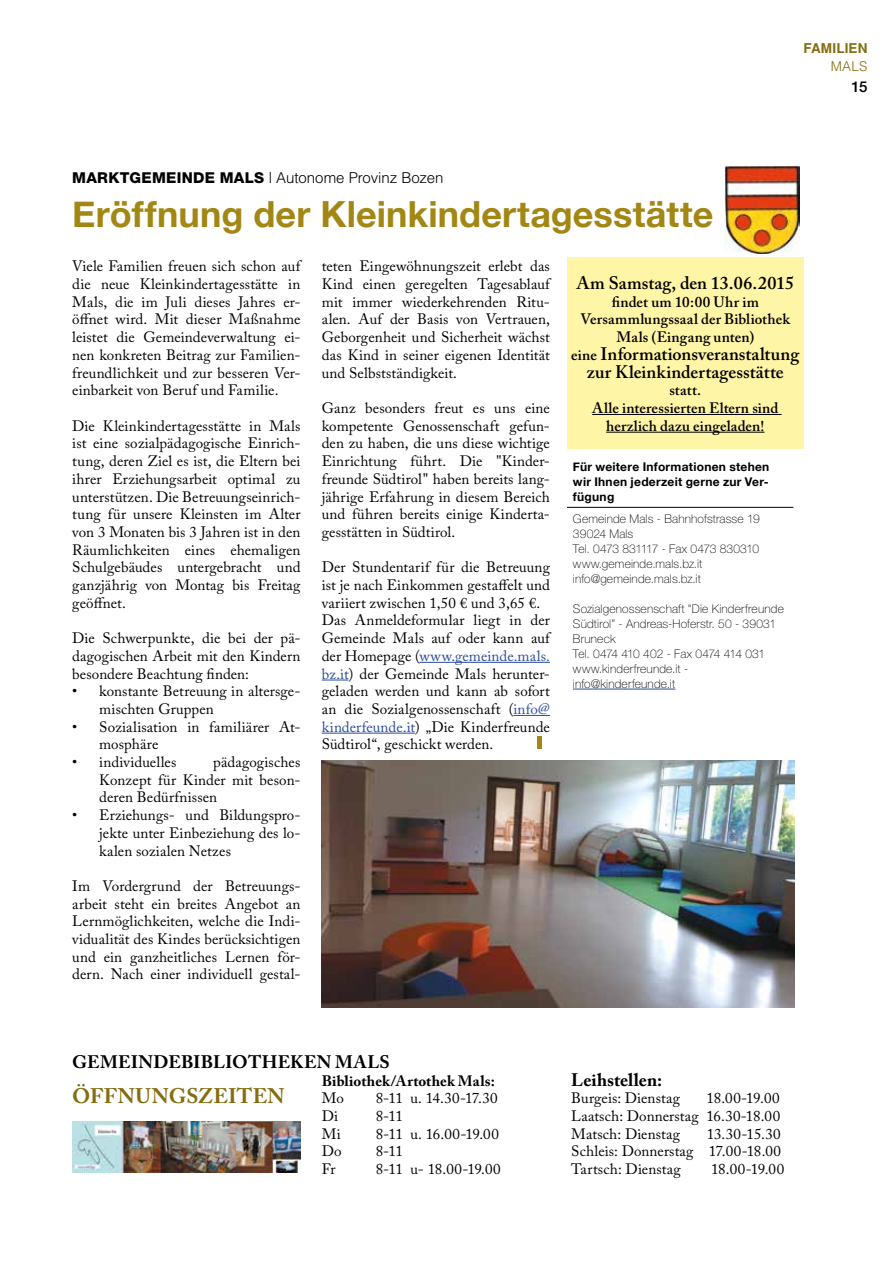
<style>
.page{position:relative;width:893px;height:1263px;background:#fff}
.page>*{position:absolute;margin:0;border:0;box-sizing:border-box;transform-origin:0 0}
.t1{font:700 36px "Helvetica Neue";letter-spacing:.005em;color:#a38714}
.t2{font:700 21px "Adobe Caslon Pro";letter-spacing:.015em;color:#846d0f}
.t3{font:600 18px/17.7px "Adobe Caslon Pro";letter-spacing:.005em;color:#000;text-align:center}
.t4{font:700 18px "Adobe Caslon Pro";letter-spacing:.01em;color:#000}
.t5{font:15px/17.7px "Adobe Caslon Pro";letter-spacing:.005em;color:#000;text-align:justify}
.t6{font:600 15px/17.7px "Adobe Caslon Pro";letter-spacing:.01em;color:#000;text-align:center}
.t7{font:300 15px "Helvetica";letter-spacing:-.005em;color:#000}
.t8{font:700 15px "Adobe Caslon Pro";letter-spacing:.005em;color:#000}
.t9{font:500 15px "Helvetica Neue";color:#000}
.t10{font:700 13.5px "Helvetica";letter-spacing:.01em;color:#846d0f}
.t11{font:300 13.5px "Helvetica";color:#846d0f}
.t12{font:100 12px/15px "Helvetica Neue";letter-spacing:.01em;color:#000}
.t13{font:700 12px/15px "Helvetica Neue";letter-spacing:.025em;color:#000;text-align:justify}
.s1{font-family:"Helvetica Neue";font-weight:800}
.s2{color:#2a4b9b}
.s3{font-size:15px}
</style>
<div class="page">
<div style="left:568px;top:257px;width:236px;height:191px;background:#fff5a7"></div>
<hr style="left:419px;top:662px;width:131px;height:1px;background:#2a4b9b">
<svg style="left:322px;top:680px;width:26px;height:1px"></svg>
<hr style="left:513px;top:715px;width:37px;height:1px;background:#2a4b9b">
<hr style="left:322px;top:733px;width:93px;height:1px;background:#2a4b9b">
<hr style="left:538px;top:736px;width:4px;height:13px;background:#a38714">
<hr style="left:567px;top:507px;width:226px;height:1px;background:#000">
<hr style="left:573px;top:689px;width:102px;height:1px;background:#2a4b9b">
<hr style="left:592px;top:414px;width:190px;height:1px;background:#000">
<hr style="left:606px;top:432px;width:158px;height:1px;background:#000">
<img style="left:322px;top:760px;width:473px;height:247px">
<img style="left:72px;top:1121px;width:228px;height:52px">
<img style="left:724px;top:166px;width:75px;height:88px">
<p class="t10" style="left:803px;top:40px;width:65px">FAMILIEN</p>
<p class="t11" style="left:831px;top:58px;width:38px">MALS</p>
<p class="t7" style="left:72px;top:168px;width:373px"><span class="s1">MARKTGEMEINDE MALS</span> | Autonome Provinz Bozen</p>
<h1 class="t1" style="left:72px;top:192px;width:643px">Eröffnung der Kleinkindertagesstätte</h1>
<p class="t5" style="left:72px;top:257px;width:230px">Viele Familien freuen sich schon auf die neue Kleinkindertagesstätte in Mals, die im Juli dieses Jahres er&shy;öffnet wird. Mit dieser Maßnahme leistet die Gemeindeverwaltung ei&shy;nen konkreten Beitrag zur Familien&shy;freundlichkeit und zur besseren Ver&shy;einbarkeit von Beruf und Familie.</p>
<p class="t5" style="left:72px;top:417px;width:230px">Die Kleinkindertagesstätte in Mals ist eine sozialpädagogische Einrich&shy;tung, deren Ziel es ist, die Eltern bei ihrer Erziehungsarbeit optimal zu unterstützen. Die Betreuungseinrich&shy;tung für unsere Kleinsten im Alter von 3 Monaten bis 3 Jahren ist in den Räumlichkeiten eines ehemaligen Schulgebäudes untergebracht und ganzjährig von Montag bis Freitag geöffnet.</p>
<p class="t5" style="left:72px;top:629px;width:230px">Die Schwerpunkte, die bei der pä&shy;dagogischen Arbeit mit den Kindern besondere Beachtung finden:</p>
<p class="t5" style="left:99px;top:682px;width:203px;text-indent:-27px">• konstante Betreuung in altersge&shy;mischten Gruppen</p>
<p class="t5" style="left:99px;top:718px;width:203px;text-indent:-27px">• Sozialisation in familiärer At&shy;mosphäre</p>
<p class="t5" style="left:72px;top:753px;width:106px">• individuelles</p>
<p class="t5" style="left:322px;top:257px;width:230px">teten Eingewöhnungszeit erlebt das Kind einen geregelten Tagesablauf mit immer wiederkehrenden Ritu&shy;alen. Auf der Basis von Vertrauen, Geborgenheit und Sicherheit wächst das Kind in seiner eigenen Identität und Selbstständigkeit.</p>
<p class="t5" style="left:322px;top:399px;width:230px">Ganz besonders freut es uns eine kompetente Genossenschaft gefun&shy;den zu haben, die uns diese wichtige Einrichtung führt. Die "Kinder&shy;freunde Südtirol" haben bereits lang&shy;jährige Erfahrung in diesem Bereich und führen bereits einige Kinderta&shy;gesstätten in Südtirol.</p>
<p class="t5" style="left:322px;top:558px;width:230px;text-align:left">Der Stundentarif für die Betreuung ist je nach Einkommen gestaffelt und variiert zwischen 1,50 € und 3,65 €.<br>Das Anmeldeformular liegt in der Gemeinde Mals auf oder kann auf der Homepage (<span class="s2">www.gemeinde.mals. bz.it</span>) der Gemeinde Mals herunter&shy;geladen werden und kann ab sofort an die Sozialgenossenschaft (<span class="s2">info@ kinderfeunde.it</span>) „Die Kinderfreunde Südtirol“, geschickt werden.</p>
<p class="t3" style="left:576px;top:274px;width:219px">Am Samstag, den 13.06.2015</p>
<p class="t6" style="left:581px;top:293px;width:211px">findet um 10:00 Uhr im<br>Versammlungssaal der Bibliothek<br>Mals (Eingang unten)</p>
<p class="t3" style="left:571px;top:345px;width:230px"><span class="s3">eine</span> Informationsveranstaltung zur Kleinkindertagesstätte</p>
<p class="t6" style="left:592px;top:381px;width:188px">statt.<br>Alle interessierten Eltern sind herzlich dazu eingeladen!</p>
<p class="t13" style="left:573px;top:459px;width:198px">Für weitere Informationen stehen wir Ihnen jederzeit gerne zur Ver&shy;fügung</p>
<p class="t12" style="left:573px;top:511px;width:188px">Gemeinde Mals - Bahnhofstrasse 19<br>39024 Mals<br>Tel. 0473 831117 - Fax 0473 830310 www.gemeinde.mals.bz.it info@gemeinde.mals.bz.it</p>
<p class="t12" style="left:573px;top:601px;width:212px">Sozialgenossenschaft "Die Kinderfreunde<br>Südtirol” - Andreas-Hoferstr. 50 - 39031<br>Bruneck<br>Tel. 0474 410 402 - Fax 0474 414 031 www.kinderfreunde.it - info@kinderfeunde.it</p>
<p class="t5" style="left:99px;top:753px;width:203px;text-indent:114px">pädagogisches Konzept für Kinder mit beson&shy;deren Bedürfnissen</p>
<p class="t5" style="left:99px;top:806px;width:203px;text-indent:-27px">• Erziehungs- und Bildungspro&shy;jekte unter Einbeziehung des lo&shy;kalen sozialen Netzes</p>
<p class="t5" style="left:72px;top:877px;width:230px">Im Vordergrund der Betreuungs&shy;arbeit steht ein breites Angebot an Lernmöglichkeiten, welche die Indi&shy;vidualität des Kindes berücksichtigen und ein ganzheitliches Lernen för&shy;dern. Nach einer individuell gestal-</p>
<p class="t4" style="left:72px;top:1051px;width:319px">GEMEINDEBIBLIOTHEKEN MALS</p>
<h2 class="t2" style="left:72px;top:1084px;width:214px">ÖFFNUNGSZEITEN</h2>
<p class="t8" style="left:322px;top:1072px;width:175px">Bibliothek/Artothek Mals:</p>
<p class="t5" style="left:322px;top:1089px;width:24px">Mo</p>
<p class="t5" style="left:376px;top:1089px;width:123px">8-11 u. 14.30-17.30</p>
<p class="t5" style="left:322px;top:1107px;width:18px">Di</p>
<p class="t5" style="left:376px;top:1107px;width:29px">8-11</p>
<p class="t5" style="left:322px;top:1125px;width:21px">Mi</p>
<p class="t5" style="left:376px;top:1125px;width:125px">8-11 u. 16.00-19.00</p>
<p class="t5" style="left:322px;top:1142px;width:21px">Do</p>
<p class="t5" style="left:376px;top:1142px;width:29px">8-11</p>
<p class="t5" style="left:322px;top:1160px;width:15px">Fr</p>
<p class="t5" style="left:376px;top:1160px;width:126px">8-11 u- 18.00-19.00</p>
<p class="t4" style="left:571px;top:1069px;width:93px">Leihstellen:</p>
<p class="t5" style="left:571px;top:1089px;width:110px">Burgeis: Dienstag</p>
<p class="t5" style="left:571px;top:1089px;width:210px;text-indent:135px">18.00-19.00<br>Laatsch: Donnerstag 16.30-18.00<br>Matsch: Dienstag</p>
<p class="t5" style="left:571px;top:1125px;width:211px;text-indent:135px">13.30-15.30<br>Schleis: Donnerstag 17.00-18.00<br>Tartsch: Dienstag</p>
<p class="t5" style="left:711px;top:1160px;width:75px">18.00-19.00</p>
<p class="t9" style="left:852px;top:78px;width:17px">15</p>
</div>
